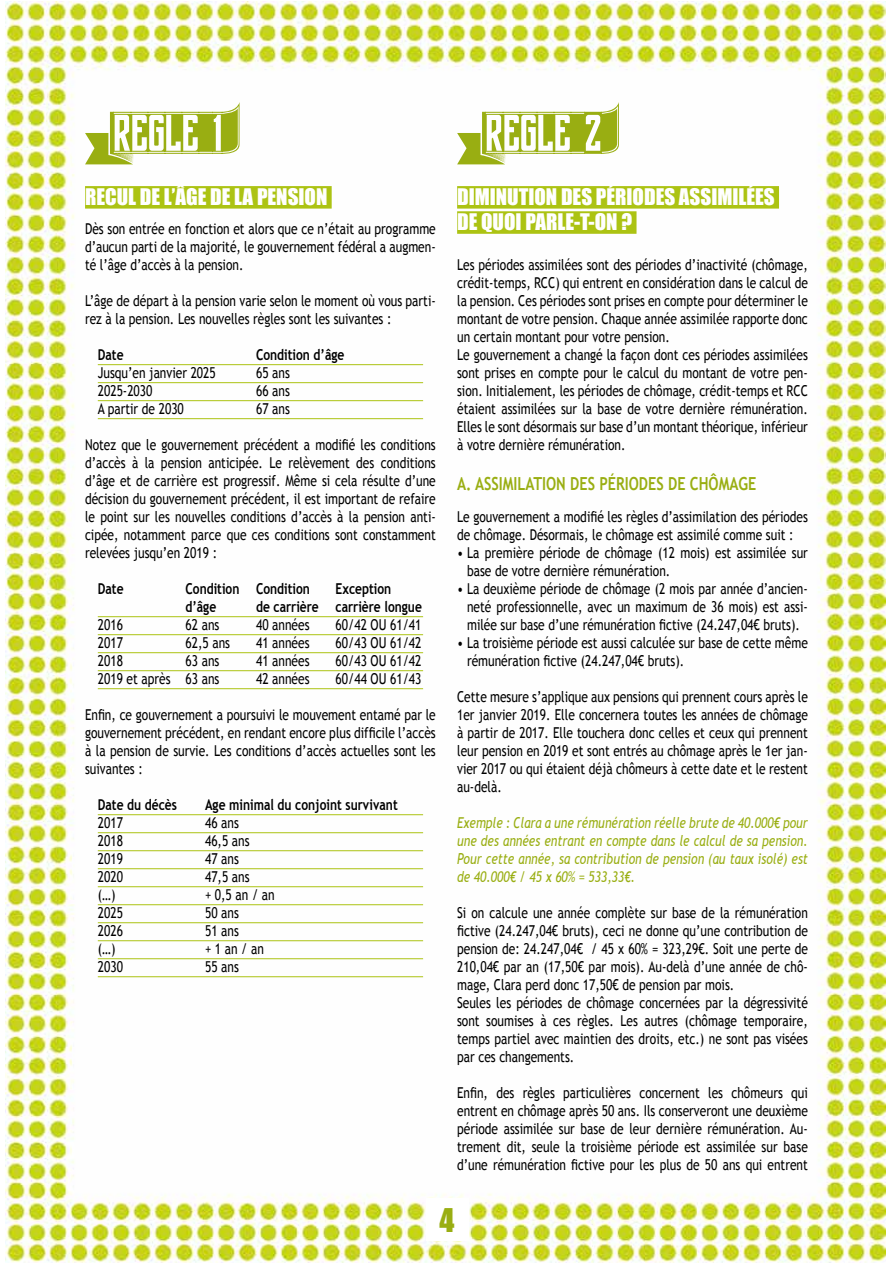
<style>
.page{position:relative;width:893px;height:1263px;background:#fff}
.page>*{position:absolute;margin:0;border:0;box-sizing:border-box;transform-origin:0 0}
.t1{font:30px "Impact";color:#99ae12}
.t2{font:21px/25.2px "Impact";color:#fff}
.t3{font:700 18px "Trebuchet MS";color:#99ae12;scale:.8 1}
.t4{font:15px/18px "Trebuchet MS";color:#000;text-align:justify;scale:.8 1}
.t5{font:italic 15px/18px "Trebuchet MS";color:#99ae12;text-align:justify;scale:.8 1}
.t6{font:700 15px "Trebuchet MS";color:#000;scale:.8 1}
</style>
<div class="page">
<img style="left:6px;top:1px;width:880px;height:1262px">
<div style="left:426px;top:1198px;width:42px;height:43px;background:#fff"></div>
<div style="left:85px;top:186px;width:247px;height:23px;background:#acc313"></div>
<hr style="left:98px;top:364px;width:325px;height:1px;background:#acc313">
<hr style="left:98px;top:382px;width:325px;height:1px;background:#acc313">
<hr style="left:98px;top:400px;width:325px;height:1px;background:#acc313">
<hr style="left:98px;top:418px;width:325px;height:1px;background:#acc313">
<hr style="left:98px;top:616px;width:325px;height:1px;background:#acc313">
<hr style="left:98px;top:634px;width:325px;height:1px;background:#acc313">
<hr style="left:98px;top:652px;width:325px;height:1px;background:#acc313">
<hr style="left:98px;top:670px;width:325px;height:1px;background:#acc313">
<hr style="left:98px;top:688px;width:325px;height:1px;background:#acc313">
<hr style="left:98px;top:814px;width:325px;height:1px;background:#acc313">
<hr style="left:98px;top:832px;width:325px;height:1px;background:#acc313">
<hr style="left:98px;top:850px;width:325px;height:1px;background:#acc313">
<hr style="left:98px;top:868px;width:325px;height:1px;background:#acc313">
<hr style="left:98px;top:886px;width:325px;height:1px;background:#acc313">
<hr style="left:98px;top:904px;width:325px;height:1px;background:#acc313">
<hr style="left:98px;top:922px;width:325px;height:1px;background:#acc313">
<hr style="left:98px;top:940px;width:325px;height:1px;background:#acc313">
<hr style="left:98px;top:958px;width:325px;height:1px;background:#acc313">
<hr style="left:98px;top:976px;width:325px;height:1px;background:#acc313">
<svg style="left:85px;top:102px;width:155px;height:62px"></svg>
<div style="left:457px;top:186px;width:322px;height:23px;background:#acc313"></div>
<div style="left:457px;top:211px;width:179px;height:23px;background:#acc313"></div>
<svg style="left:457px;top:102px;width:162px;height:62px"></svg>
<h2 class="t2" style="left:85px;top:184px;width:244px">RECUL DE L’ÂGE DE LA PENSION</h2>
<p class="t4" style="left:85px;top:220px;width:440px">Dès son entrée en fonction et alors que ce n’était au programme d’aucun parti de la majorité, le gouvernement fédéral a augmen&shy;té l’âge d’accès à la pension.</p>
<p class="t4" style="left:85px;top:292px;width:440px">L’âge de départ à la pension varie selon le moment où vous parti&shy;rez à la pension. Les nouvelles règles sont les suivantes :</p>
<p class="t6" style="left:98px;top:345px;width:34px">Date</p>
<p class="t6" style="left:256px;top:345px;width:112px">Condition d’âge</p>
<p class="t4" style="left:98px;top:364px;width:149px">Jusqu’en janvier 2025</p>
<p class="t4" style="left:256px;top:364px;width:44px">65 ans</p>
<p class="t4" style="left:98px;top:382px;width:70px">2025-2030</p>
<p class="t4" style="left:256px;top:382px;width:44px">66 ans</p>
<p class="t4" style="left:98px;top:400px;width:109px">A partir de 2030</p>
<p class="t4" style="left:256px;top:400px;width:44px">67 ans</p>
<p class="t4" style="left:85px;top:436px;width:440px">Notez que le gouvernement précédent a modifié les conditions d’accès à la pension anticipée. Le relèvement des conditions d’âge et de carrière est progressif. Même si cela résulte d’une décision du gouvernement précédent, il est important de refaire le point sur les nouvelles conditions d’accès à la pension anti&shy;cipée, notamment parce que ces conditions sont constamment relevées jusqu’en 2019 :</p>
<p class="t6" style="left:98px;top:579px;width:34px">Date</p>
<p class="t6" style="left:186px;top:579px;width:157px">Condition Condition</p>
<p class="t6" style="left:336px;top:579px;width:71px">Exception</p>
<p class="t6" style="left:186px;top:597px;width:40px">d’âge</p>
<p class="t6" style="left:256px;top:597px;width:209px">de carrière carrière longue</p>
<p class="t4" style="left:98px;top:616px;width:33px">2016</p>
<p class="t4" style="left:186px;top:616px;width:44px">62 ans</p>
<p class="t4" style="left:256px;top:616px;width:68px">40 années</p>
<p class="t4" style="left:336px;top:616px;width:109px">60/42 OU 61/41</p>
<p class="t4" style="left:98px;top:634px;width:33px">2017</p>
<p class="t4" style="left:186px;top:634px;width:57px">62,5 ans</p>
<p class="t4" style="left:256px;top:634px;width:68px">41 années</p>
<p class="t4" style="left:336px;top:634px;width:109px">60/43 OU 61/42</p>
<p class="t4" style="left:98px;top:652px;width:33px">2018</p>
<p class="t4" style="left:186px;top:652px;width:44px">63 ans</p>
<p class="t4" style="left:256px;top:652px;width:68px">41 années</p>
<p class="t4" style="left:336px;top:652px;width:109px">60/43 OU 61/42</p>
<p class="t4" style="left:98px;top:670px;width:154px">2019 et après 63 ans</p>
<p class="t4" style="left:256px;top:670px;width:68px">42 années</p>
<p class="t4" style="left:336px;top:670px;width:109px">60/44 OU 61/43</p>
<p class="t4" style="left:85px;top:706px;width:440px">Enfin, ce gouvernement a poursuivi le mouvement entamé par le gouvernement précédent, en rendant encore plus difficile l’accès à la pension de survie. Les conditions d’accès actuelles sont les suivantes :</p>
<p class="t6" style="left:98px;top:795px;width:100px">Date du décès</p>
<p class="t6" style="left:205px;top:795px;width:242px">Age minimal du conjoint survivant</p>
<p class="t4" style="left:98px;top:814px;width:33px">2017</p>
<p class="t4" style="left:205px;top:814px;width:44px">46 ans</p>
<p class="t4" style="left:98px;top:832px;width:33px">2018</p>
<p class="t4" style="left:205px;top:832px;width:57px">46,5 ans</p>
<p class="t4" style="left:98px;top:850px;width:33px">2019</p>
<p class="t4" style="left:205px;top:850px;width:44px">47 ans</p>
<p class="t4" style="left:98px;top:868px;width:33px">2020</p>
<p class="t4" style="left:205px;top:868px;width:57px">47,5 ans</p>
<p class="t4" style="left:98px;top:886px;width:24px">(…)</p>
<p class="t4" style="left:205px;top:886px;width:89px">+ 0,5 an / an</p>
<p class="t4" style="left:98px;top:904px;width:33px">2025</p>
<p class="t4" style="left:205px;top:904px;width:44px">50 ans</p>
<p class="t4" style="left:98px;top:922px;width:33px">2026</p>
<p class="t4" style="left:205px;top:922px;width:44px">51 ans</p>
<p class="t4" style="left:98px;top:940px;width:24px">(…)</p>
<p class="t4" style="left:205px;top:940px;width:75px">+ 1 an / an</p>
<p class="t4" style="left:98px;top:958px;width:33px">2030</p>
<p class="t4" style="left:205px;top:958px;width:44px">55 ans</p>
<h2 class="t2" style="left:457px;top:184px;width:319px">DIMINUTION DES PÉRIODES ASSIMILÉES<br>DE QUOI PARLE-T-ON ?</h2>
<p class="t4" style="left:457px;top:256px;width:440px;text-align:left">Les périodes assimilées sont des périodes d’inactivité (chômage, crédit-temps, RCC) qui entrent en considération dans le calcul de la pension. Ces périodes sont prises en compte pour déterminer le montant de votre pension. Chaque année assimilée rapporte donc un certain montant pour votre pension.<br>Le gouvernement a changé la façon dont ces périodes assimilées sont prises en compte pour le calcul du montant de votre pen&shy;sion. Initialement, les périodes de chômage, crédit-temps et RCC étaient assimilées sur la base de votre dernière rémunération.<br>Elles le sont désormais sur base d’un montant théorique, inférieur à votre dernière rémunération.</p>
<p class="t3" style="left:457px;top:472px;width:376px">A. ASSIMILATION DES PÉRIODES DE CHÔMAGE</p>
<p class="t4" style="left:457px;top:508px;width:440px">Le gouvernement a modifié les règles d’assimilation des périodes de chômage. Désormais, le chômage est assimilé comme suit :</p>
<p class="t4" style="left:467px;top:544px;width:428px;text-indent:-10px">• La première période de chômage (12 mois) est assimilée sur base de votre dernière rémunération.</p>
<p class="t4" style="left:467px;top:580px;width:428px;text-indent:-10px">• La deuxième période de chômage (2 mois par année d’ancien&shy;neté professionnelle, avec un maximum de 36 mois) est assi&shy;milée sur base d’une rémunération fictive (24.247,04€ bruts).</p>
<p class="t4" style="left:467px;top:634px;width:428px;text-indent:-10px">• La troisième période est aussi calculée sur base de cette même rémunération fictive (24.247,04€ bruts).</p>
<p class="t4" style="left:457px;top:688px;width:440px">Cette mesure s’applique aux pensions qui prennent cours après le 1er janvier 2019. Elle concernera toutes les années de chômage à partir de 2017. Elle touchera donc celles et ceux qui prennent leur pension en 2019 et sont entrés au chômage après le 1er jan&shy;vier 2017 ou qui étaient déjà chômeurs à cette date et le restent au-delà.</p>
<p class="t5" style="left:457px;top:814px;width:440px">Exemple : Clara a une rémunération réelle brute de 40.000€ pour une des années entrant en compte dans le calcul de sa pension.<br>Pour cette année, sa contribution de pension (au taux isolé) est de 40.000€ / 45 x 60% = 533,33€.</p>
<p class="t4" style="left:457px;top:904px;width:440px;text-align:left">Si on calcule une année complète sur base de la rémunération fictive (24.247,04€ bruts), ceci ne donne qu’une contribution de pension de: 24.247,04€ / 45 x 60% = 323,29€. Soit une perte de 210,04€ par an (17,50€ par mois). Au-delà d’une année de chô&shy;mage, Clara perd donc 17,50€ de pension par mois.<br>Seules les périodes de chômage concernées par la dégressivité sont soumises à ces règles. Les autres (chômage temporaire, temps partiel avec maintien des droits, etc.) ne sont pas visées par ces changements.</p>
<p class="t4" style="left:457px;top:1084px;width:440px">Enfin, des règles particulières concernent les chômeurs qui entrent en chômage après 50 ans. Ils conserveront une deuxième période assimilée sur base de leur dernière rémunération. Au&shy;trement dit, seule la troisième période est assimilée sur base d’une rémunération fictive pour les plus de 50 ans qui entrent</p>
<h1 class="t1" style="left:440px;top:1196px;width:16px">4</h1>
</div>
